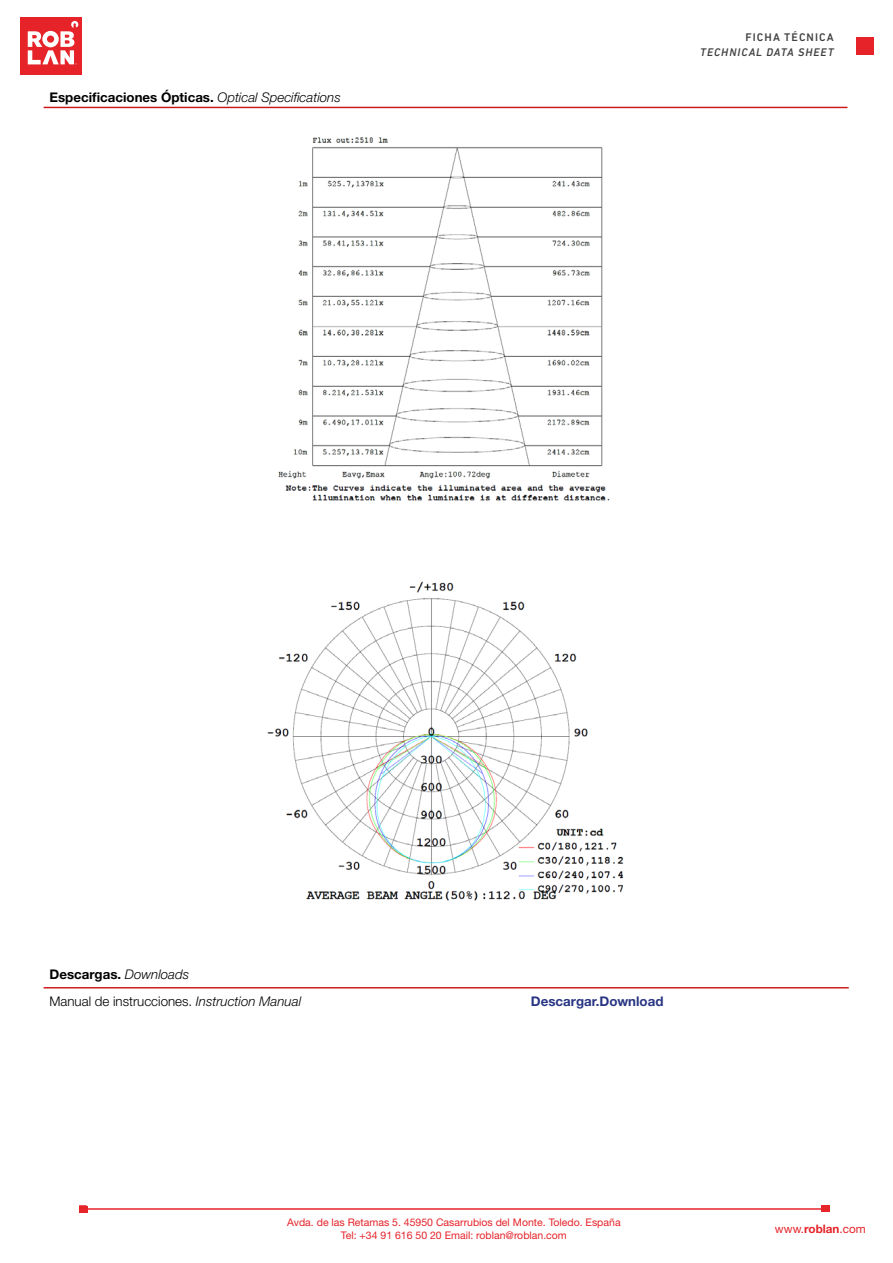
<style>
.page{position:relative;width:893px;height:1263px;background:#fff}
.page>*{position:absolute;margin:0;border:0;box-sizing:border-box;transform-origin:0 0}
.t1{font:italic 300 13.35px/27px "Helvetica Neue LT Std";color:#000}
.t2{font:700 13.35px "Helvetica Neue LT Std";color:#000}
.t3{font:700 13.35px "Helvetica Neue LT Std";color:#283583}
.t4{font:11.7px "Helvetica Neue LT Std";color:#e52329}
.t5{font:italic 500 11.25px "DIN Next LT Pro";letter-spacing:.085em;color:#403f3e}
.t6{font:500 11.25px "DIN Next LT Pro";letter-spacing:.095em;color:#403f3e}
.t7{font:10.5px/12.6px "Helvetica Neue LT Std";color:#e52329;text-align:center}
.s1{font-weight:300;font-style:italic}
.s2{font-weight:700;font-style:normal}
.s3{font-style:normal}
.s4{font-weight:700}
</style>
<div class="page">
<div style="left:20px;top:18px;width:62px;height:57px;background:#e52329"></div>
<svg style="left:28px;top:21px;width:50px;height:44px"></svg>
<div style="left:856px;top:37px;width:18px;height:18px;background:#e52329"></div>
<hr style="left:86px;top:1208px;width:739px;height:2px;background:#e52329">
<div style="left:79px;top:1205px;width:8px;height:8px;border:2px solid #e52329"></div>
<div style="left:79px;top:1206px;width:9px;height:6px;background:#e5252a"></div>
<div style="left:821px;top:1205px;width:9px;height:7px;background:#e5252a"></div>
<hr style="left:44px;top:107px;width:803px;height:1px;background:#cd1719">
<img style="left:278px;top:137px;width:332px;height:364px">
<img style="left:267px;top:581px;width:357px;height:320px">
<hr style="left:44px;top:987px;width:481px;height:1px;background:#cd1719">
<hr style="left:525px;top:987px;width:324px;height:1px;background:#cd1719">
<p class="t2" style="left:49px;top:89px;width:293px">Especificaciones Ópticas. <span class="s1">Optical Specifications</span></p>
<p class="t6" style="left:745px;top:31px;width:90px">FICHA TÉCNICA</p>
<p class="t5" style="left:700px;top:46px;width:135px">TECHNICAL DATA SHEET</p>
<p class="t1" style="left:49px;top:960px;width:253px"><span class="s2">Descargas.</span> Downloads<br><span class="s3">Manual de instrucciones.</span> Instruction Manual</p>
<p class="t3" style="left:531px;top:993px;width:134px">Descargar.Download</p>
<p class="t7" style="left:287px;top:1216px;width:335px">Avda. de las Retamas 5. 45950 Casarrubios del Monte. Toledo. España<br>Tel: +34 91 616 50 20 Email: roblan@roblan.com</p>
<p class="t4" style="left:775px;top:1221px;width:92px">www.<span class="s4">roblan</span>.com</p>
</div>
